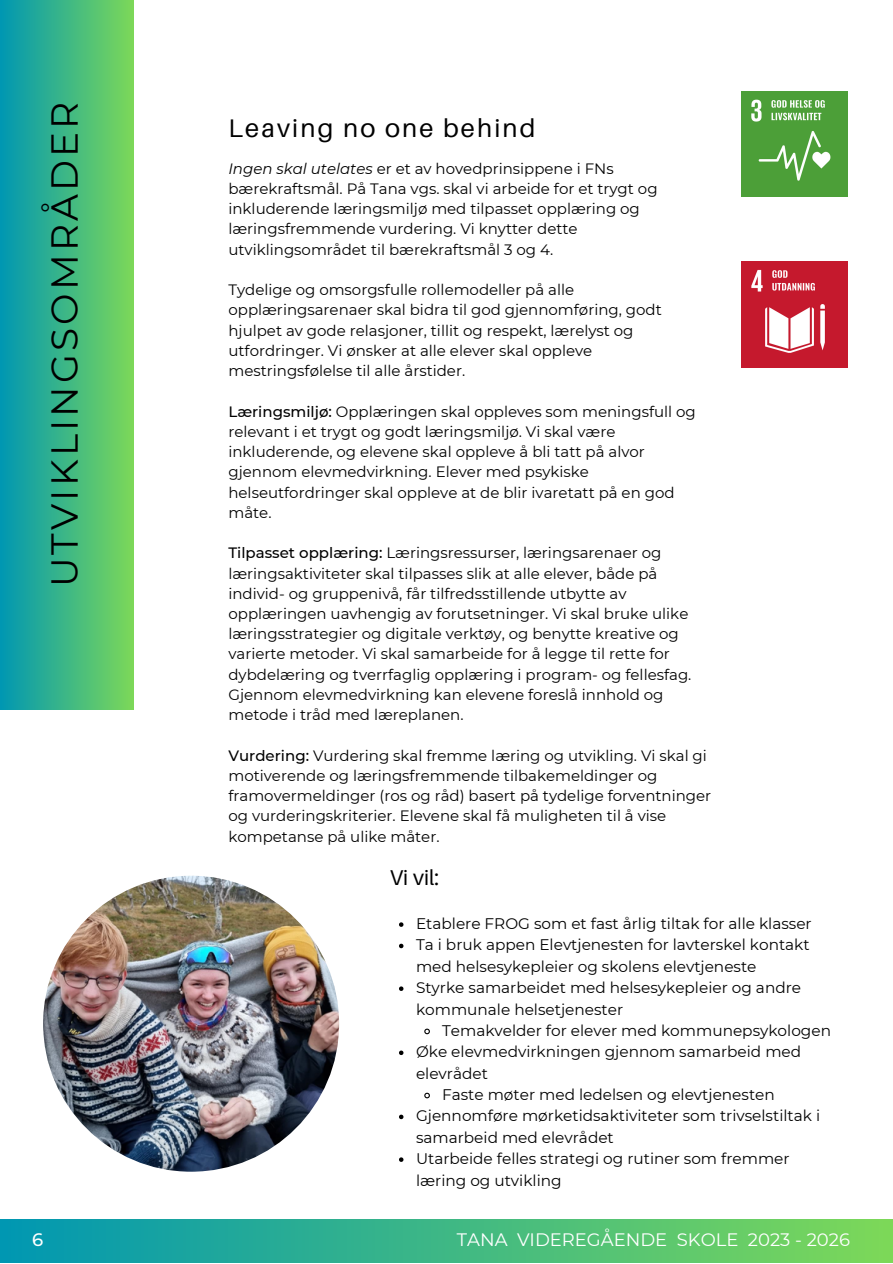
<style>
.page{position:relative;width:893px;height:1264px;background:#fff}
.page>*{position:absolute;margin:0;border:0;box-sizing:border-box;transform-origin:0 0}
.t1{font:37.5px "Montserrat";letter-spacing:.085em;color:#000}
.t2{font:25.5px "Aileron";letter-spacing:.085em;color:#000}
.t3{font:21.45px "Aileron";color:#000}
.t4{font:18px "Montserrat";color:#fff}
.t5{font:500 18px "Montserrat";color:#fff}
.t6{font:15.3px/21.3px "Montserrat";color:#000}
.t7{font:15px/20.2px "Montserrat";color:#000}
.s1{font-style:italic}
.s2{font-weight:500}
</style>
<div class="page">
<div style="left:0;top:0;width:134px;height:709px;background:linear-gradient(to right,#0097b2,#7cd859)"></div>
<img style="left:741px;top:91px;width:106px;height:106px">
<img style="left:741px;top:262px;width:106px;height:106px">
<div style="left:0;top:1219px;width:892px;height:43px;background:linear-gradient(to right,#0097b2,#7dd858)"></div>
<svg style="left:399px;top:922px;width:4px;height:4px"></svg>
<svg style="left:399px;top:943px;width:4px;height:5px"></svg>
<svg style="left:399px;top:986px;width:4px;height:4px"></svg>
<svg style="left:424px;top:1028px;width:6px;height:7px"></svg>
<svg style="left:399px;top:1050px;width:4px;height:5px"></svg>
<svg style="left:424px;top:1092px;width:6px;height:7px"></svg>
<svg style="left:399px;top:1114px;width:4px;height:5px"></svg>
<svg style="left:399px;top:1157px;width:4px;height:4px"></svg>
<img style="left:43px;top:875px;width:296px;height:296px;border-radius:50%">
<p class="t1" style="left:42px;top:587px;width:487px;rotate:-90deg">UTVIKLINGSOMRÅDER</p>
<p class="t2" style="left:228px;top:113px;width:308px">Leaving no one behind</p>
<p class="t7" style="left:228px;top:158px;width:430px"><span class="s1">Ingen skal utelates</span> er et av hovedprinsippene i FNs bærekraftsmål. På Tana vgs. skal vi arbeide for et trygt og inkluderende læringsmiljø med tilpasset opplæring og læringsfremmende vurdering. Vi knytter dette utviklingsområdet til bærekraftsmål 3 og 4.</p>
<p class="t7" style="left:228px;top:279px;width:435px">Tydelige og omsorgsfulle rollemodeller på alle opplæringsarenaer skal bidra til god gjennomføring, godt hjulpet av gode relasjoner, tillit og respekt, lærelyst og utfordringer. Vi ønsker at alle elever skal oppleve mestringsfølelse til alle årstider.</p>
<p class="t7" style="left:228px;top:401px;width:469px"><span class="s2">Læringsmiljø:</span> Opplæringen skal oppleves som meningsfull og relevant i et trygt og godt læringsmiljø. Vi skal være inkluderende, og elevene skal oppleve å bli tatt på alvor gjennom elevmedvirkning. Elever med psykiske helseutfordringer skal oppleve at de blir ivaretatt på en god måte.</p>
<p class="t7" style="left:228px;top:542px;width:464px"><span class="s2">Tilpasset opplæring:</span> Læringsressurser, læringsarenaer og læringsaktiviteter skal tilpasses slik at alle elever, både på individ- og gruppenivå, får tilfredsstillende utbytte av opplæringen uavhengig av forutsetninger. Vi skal bruke ulike læringsstrategier og digitale verktøy, og benytte kreative og varierte metoder. Vi skal samarbeide for å legge til rette for dybdelæring og tverrfaglig opplæring i program- og fellesfag.<br>Gjennom elevmedvirkning kan elevene foreslå innhold og metode i tråd med læreplanen.</p>
<p class="t7" style="left:228px;top:745px;width:484px"><span class="s2">Vurdering:</span> Vurdering skal fremme læring og utvikling. Vi skal gi motiverende og læringsfremmende tilbakemeldinger og framovermeldinger (ros og råd) basert på tydelige forventninger og vurderingskriterier. Elevene skal få muligheten til å vise kompetanse på ulike måter.</p>
<p class="t3" style="left:390px;top:864px;width:51px">Vi vil:</p>
<p class="t6" style="left:416px;top:913px;width:397px">Etablere FROG som et fast årlig tiltak for alle klasser</p>
<p class="t6" style="left:416px;top:934px;width:395px">Ta i bruk appen Elevtjenesten for lavterskel kontakt med helsesykepleier og skolens elevtjeneste</p>
<p class="t6" style="left:416px;top:977px;width:386px">Styrke samarbeidet med helsesykepleier og andre kommunale helsetjenester</p>
<p class="t6" style="left:442px;top:1019px;width:390px">Temakvelder for elever med kommunepsykologen</p>
<p class="t6" style="left:416px;top:1041px;width:386px">Øke elevmedvirkningen gjennom samarbeid med elevrådet</p>
<p class="t6" style="left:442px;top:1083px;width:334px">Faste møter med ledelsen og elevtjenesten</p>
<p class="t6" style="left:416px;top:1105px;width:405px">Gjennomføre mørketidsaktiviteter som trivselstiltak i samarbeid med elevrådet</p>
<p class="t6" style="left:416px;top:1147px;width:375px">Utarbeide felles strategi og rutiner som fremmer læring og utvikling</p>
<p class="t5" style="left:32px;top:1228px;width:13px">6</p>
<p class="t4" style="left:457px;top:1228px;width:394px">TANA VIDEREGÅENDE SKOLE 2023 - 2026</p>
</div>
